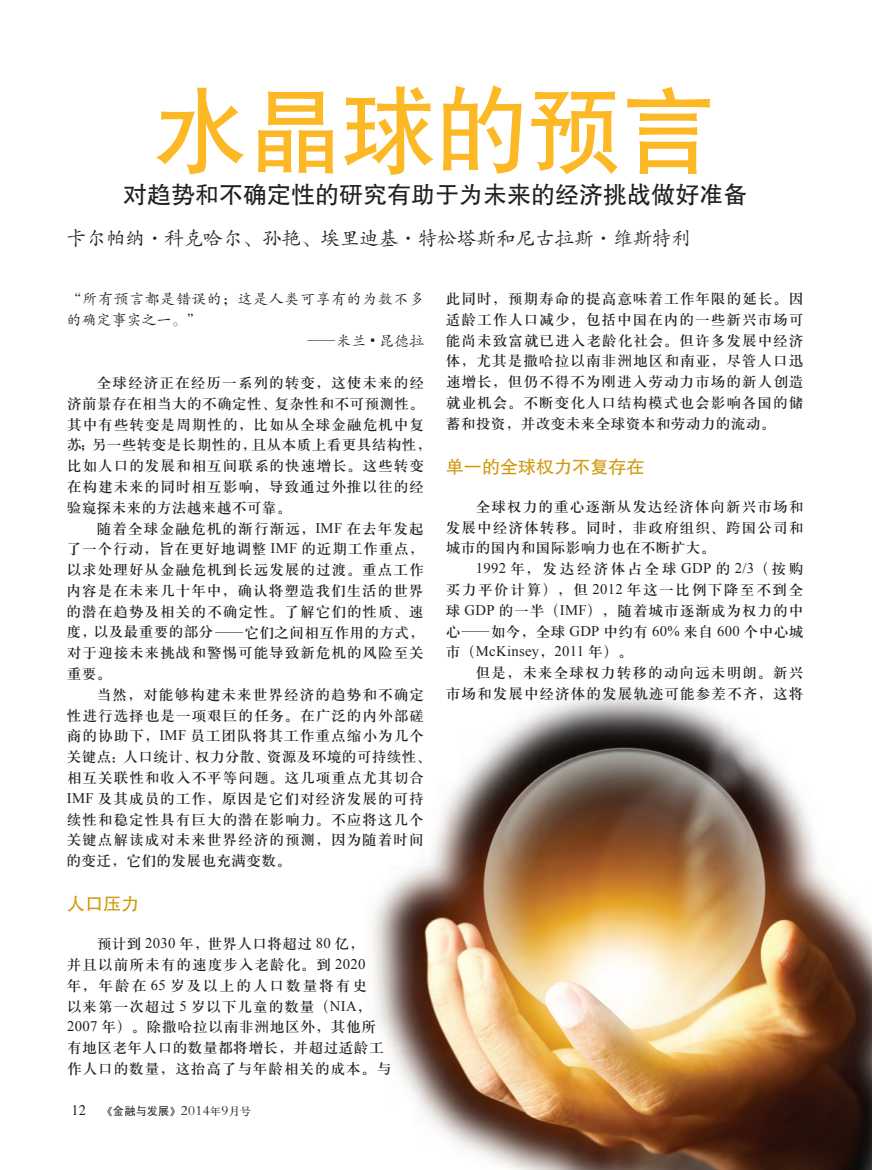
<style>
.page{position:relative;width:872px;height:1170px;background:#fff}
.page>*{position:absolute;margin:0;border:0;box-sizing:border-box;transform-origin:0 0}
.t1{font:93.45px "H Yb 1 gj";color:#fcb825}
.t2{font:24px "FZHTJW GB1 0";color:#231f20}
.t3{font:19.5px "FZKTJW GB1 0";color:#231f20}
.t4{font:17.7px "FZHTJW GB1 0";color:#d0990c}
.t5{font:14.7px/20.7px "H Ya 3 gj";letter-spacing:.06em;color:#231f20;text-align:justify}
.t6{font:14.7px "FZKTJW GB1 0";letter-spacing:.06em;color:#231f20}
.t7{font:14.7px "Times New Roman";letter-spacing:.02em;color:#231f20}
.t8{font:14.7px "FZKTJW GB1 0";letter-spacing:.02em;color:#231f20}
.t9{font:11.55px "Sim Hei";color:#231f20}
.s1{font-family:"Sim Sun"}
.s2{font-family:"Times New Roman"}
.s3{font-family:"Times";font-size:14.55px}
.s4{font-family:"FZHTJW GB1 0";font-size:10.05px}
.s5{font-family:"FZBSJW GB1 0";font-size:14.25px}
.s6{font-family:"FZS3 JW GB1 0";font-size:10.2px}
.s7{font-family:"FZS3 JW GB1 0";font-size:10.65px}
.s8{font-family:"H Ya 3 gj"}
</style>
<div class="page">
<img style="left:373px;top:695px;width:499px;height:474px">
<h1 class="t1" style="left:155px;top:84px;width:562px">水晶球的预言</h1>
<h2 class="t2" style="left:123px;top:181px;width:626px">对趋势和不确定性的研究有助于为未来的经济挑战做好准备</h2>
<h3 class="t3" style="left:67px;top:228px;width:625px">卡尔帕纳·科克哈尔、孙艳、埃里迪基·特松塔斯和尼古拉斯·维斯特利</h3>
<p class="t6" style="left:67px;top:291px;width:358px">“所有预言都是错误的；这是人类可享有的为数不多</p>
<p class="t8" style="left:67px;top:312px;width:136px">的确定事实之一。”</p>
<p class="t6" style="left:307px;top:333px;width:119px"><span class="s1">—</span>米兰 <span class="s2">•</span> 昆德拉</p>
<p class="t5" style="left:67px;top:372px;width:366px;text-align:left;text-indent:30px">全球经济正在经历一系列的转变，这使未来的经济前景存在相当大的不确定性、复杂性和不可预测性。其中有些转变是周期性的，比如从全球金融危机中复苏；另一些转变是长期性的，且从本质上看更具结构性，比如人口的发展和相互间联系的快速增长。这些转变在构建未来的同时相互影响，导致通过外推以往的经验窥探未来的方法越来越不可靠。</p>
<p class="t5" style="left:66px;top:517px;width:359px;text-indent:30px">随着全球金融危机的渐行渐远，<span class="s2">IMF</span> 在去年发起了一个行动，旨在更好地调整 <span class="s2">IMF</span> 的近期工作重点，以求处理好从金融危机到长远发展的过渡。重点工作内容是在未来几十年中，确认将塑造我们生活的世界的潜在趋势及相关的不确定性。了解它们的性质、速度，以及最重要的部分<span class="s1">—</span>它们之间相互作用的方式，对于迎接未来挑战和警惕可能导致新危机的风险至关重要。</p>
<p class="t5" style="left:67px;top:684px;width:366px;text-align:left;text-indent:30px">当然，对能够构建未来世界经济的趋势和不确定性进行选择也是一项艰巨的任务。在广泛的内外部磋商的协助下，<span class="s2">IMF</span> 员工团队将其工作重点缩小为几个关键点：人口统计、权力分散、资源及环境的可持续性、相互关联性和收入不平等问题。这几项重点尤其切合<br><span class="s2">IMF</span> 及其成员的工作，原因是它们对经济发展的可持续性和稳定性具有巨大的潜在影响力。不应将这几个关键点解读成对未来世界经济的预测，因为随着时间的变迁，它们的发展也充满变数。</p>
<p class="t4" style="left:67px;top:894px;width:74px">人口压力</p>
<p class="t5" style="left:67px;top:933px;width:326px;text-align:left;text-indent:30px">预计到 <span class="s2">2030</span> 年，世界人口将超过 <span class="s2">80</span> 亿，<br>并且以前所未有的速度步入老龄化。到 <span class="s2">2020<br></span>年，年龄在 <span class="s2">65</span> 岁及以上的人口数量将有史<br>以来第一次超过 <span class="s2">5</span> 岁以下儿童的数量（<span class="s2">NIA</span>，<br><span class="s2">2007</span> 年）。除撒哈拉以南非洲地区外，其他所有地区老年人口的数量都将增长，并超过适龄工作人口的数量，这抬高了与年龄相关的成本。与</p>
<p class="t9" style="left:72px;top:1105px;width:181px"><span class="s3">12</span> <span class="s4">《</span>金融与发展<span class="s4">》</span> <span class="s5">2014</span><span class="s6">年</span><span class="s5">9</span><span class="s7">月号</span></p>
<p class="t5" style="left:446px;top:288px;width:359px">此同时，预期寿命的提高意味着工作年限的延长。因适龄工作人口减少，包括中国在内的一些新兴市场可能尚未致富就已进入老龄化社会。但许多发展中经济体，尤其是撒哈拉以南非洲地区和南亚，尽管人口迅速增长，但仍不得不为刚进入劳动力市场的新人创造就业机会。不断变化人口结构模式也会影响各国的储蓄和投资，并改变未来全球资本和劳动力的流动。</p>
<p class="t4" style="left:446px;top:456px;width:200px">单一的全球权力不复存在</p>
<p class="t5" style="left:446px;top:496px;width:359px;text-indent:30px">全球权力的重心逐渐从发达经济体向新兴市场和发展中经济体转移。同时，非政府组织、跨国公司和城市的国内和国际影响力也在不断扩大。</p>
<p class="t5" style="left:446px;top:558px;width:359px;text-indent:30px"><span class="s2">1992</span> 年，发达经济体占全球 <span class="s2">GDP</span> 的 <span class="s2">2/3</span>（按购买力平价计算），但 <span class="s2">2012</span> 年这一比例下降至不到全球 <span class="s2">GDP</span> 的一半（<span class="s2">IMF</span>），随着城市逐渐成为权力的中心<span class="s1">—</span>如今，全球 <span class="s2">GDP</span> 中约有 <span class="s2">60%</span> 来自 <span class="s2">600</span> 个中心城</p>
<p class="t7" style="left:446px;top:641px;width:188px"><span class="s8">市（</span>McKinsey<span class="s8">，</span>2011 <span class="s8">年）。</span></p>
<p class="t5" style="left:446px;top:662px;width:359px;text-align:right">但是，未来全球权力转移的动向远未明朗。新兴<br>市场和发展中经济体的发展轨迹可能参差不齐，这将</p>
</div>
